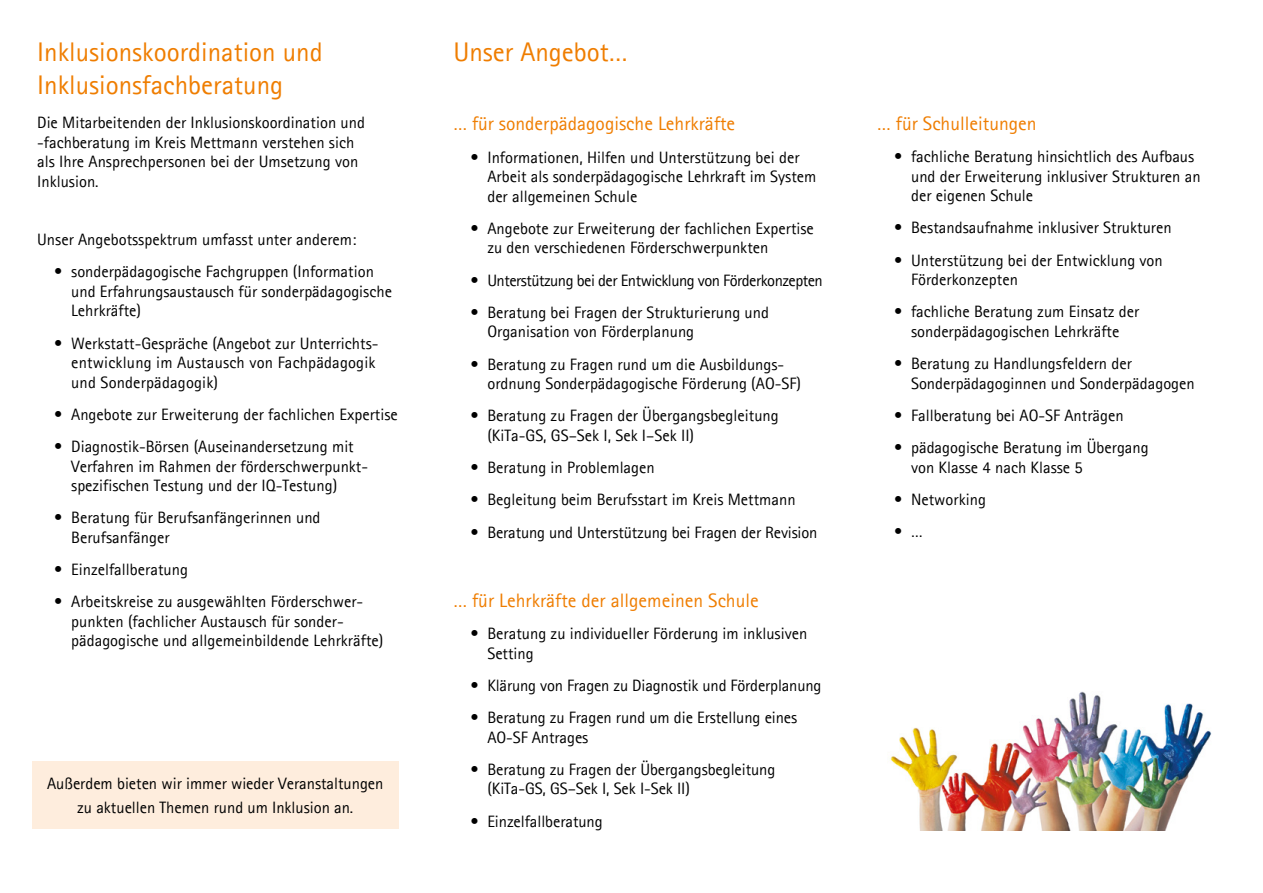
<style>
.page{position:relative;width:1263px;height:893px;background:#fff}
.page>*{position:absolute;margin:0;border:0;box-sizing:border-box;transform-origin:0 0}
.Überschrift_1{font:27px/32.4px "Agfa Rotis Sans Serif";color:#ef7d00}
.Überschrift_2{font:19.5px "Agfa Rotis Sans Serif";color:#ef7d00}
.Liste{font:16.5px/19.5px "Agfa Rotis Sans Serif";color:#000}
.Anmerkung{font:16.5px/24px "Agfa Rotis Sans Serif";color:#000;text-align:center}
.Liste-2{font:16.5px "Agfa Rotis Sans Serif";letter-spacing:-.03em;color:#000}
</style>
<div class="page">
<div style="left:32px;top:762px;width:367px;height:67px;background:#feeddd"></div>
<img style="left:890px;top:691px;width:322px;height:139px">
<h2 class="Überschrift_1" style="left:37px;top:35px;width:287px">Inklusionskoordination und<br>Inklusionsfachberatung</h2>
<p class="Liste" style="left:37px;top:113px;width:329px">Die Mitarbeitenden der Inklusionskoordination und -fachberatung im Kreis Mettmann verstehen sich als Ihre Ansprechpersonen bei der Umsetzung von Inklusion.</p>
<p class="Liste" style="left:37px;top:230px;width:321px">Unser Angebotsspektrum umfasst unter anderem:</p>
<p class="Liste" style="left:71px;top:262px;width:322px;text-indent:-17px">• sonderpädagogische Fachgruppen (Information und Erfahrungsaustausch für sonderpädagogische<br>Lehrkräfte)</p>
<p class="Liste" style="left:71px;top:333px;width:309px;text-indent:-17px">• Werkstatt-Gespräche (Angebot zur Unterrichts&shy;entwicklung im Austausch von Fachpädagogik und Sonderpädagogik)</p>
<p class="Liste" style="left:54px;top:404px;width:345px">• Angebote zur Erweiterung der fachlichen Expertise</p>
<p class="Liste" style="left:71px;top:437px;width:298px;text-indent:-17px">• Diagnostik-Börsen (Auseinandersetzung mit<br>Verfahren im Rahmen der förderschwerpunkt&shy;spezifischen Testung und der IQ-Testung)</p>
<p class="Liste" style="left:71px;top:508px;width:251px;text-indent:-17px">• Beratung für Berufsanfängerinnen und<br>Berufsanfänger</p>
<p class="Liste" style="left:54px;top:560px;width:135px">• Einzelfallberatung</p>
<p class="Liste" style="left:71px;top:592px;width:314px;text-indent:-17px">• Arbeitskreise zu ausgewählten Förderschwer&shy;punkten (fachlicher Austausch für sonder&shy;pädagogische und allgemeinbildende Lehrkräfte)</p>
<p class="Anmerkung" style="left:47px;top:771px;width:338px">Außerdem bieten wir immer wieder Veranstaltungen zu aktuellen Themen rund um Inklusion an.</p>
<h2 class="Überschrift_1" style="left:453px;top:35px;width:176px">Unser Angebot…</h2>
<h3 class="Überschrift_2" style="left:453px;top:112px;width:283px">… für sonderpädagogische Lehrkräfte</h3>
<p class="Liste" style="left:487px;top:147px;width:330px;text-indent:-17px">• Informationen, Hilfen und Unterstützung bei der<br>Arbeit als sonderpädagogische Lehrkraft im System der allgemeinen Schule</p>
<p class="Liste" style="left:487px;top:218px;width:328px;text-indent:-17px">• Angebote zur Erweiterung der fachlichen Expertise zu den verschiedenen Förderschwerpunkten</p>
<p class="Liste-2" style="left:470px;top:270px;width:354px">• Unterstützung bei der Entwicklung von Förderkonzepten</p>
<p class="Liste" style="left:487px;top:302px;width:283px;text-indent:-17px">• Beratung bei Fragen der Strukturierung und<br>Organisation von Förderplanung</p>
<p class="Liste" style="left:487px;top:354px;width:315px;text-indent:-17px">• Beratung zu Fragen rund um die Ausbildungs&shy;ordnung Sonderpädagogische Förderung (AO-SF)</p>
<p class="Liste" style="left:487px;top:406px;width:293px;text-indent:-17px">• Beratung zu Fragen der Übergangsbegleitung (KiTa-GS, GS–Sek I, Sek I–Sek II)</p>
<p class="Liste" style="left:470px;top:458px;width:186px">• Beratung in Problemlagen</p>
<p class="Liste" style="left:470px;top:490px;width:327px">• Begleitung beim Berufsstart im Kreis Mettmann</p>
<p class="Liste" style="left:470px;top:522px;width:349px">• Beratung und Unterstützung bei Fragen der Revision</p>
<h3 class="Überschrift_2" style="left:453px;top:588px;width:307px">… für Lehrkräfte der allgemeinen Schule</h3>
<p class="Liste" style="left:487px;top:623px;width:321px;text-indent:-17px">• Beratung zu individueller Förderung im inklusiven<br>Setting</p>
<p class="Liste" style="left:470px;top:675px;width:353px">• Klärung von Fragen zu Diagnostik und Förderplanung</p>
<p class="Liste" style="left:487px;top:707px;width:311px;text-indent:-17px">• Beratung zu Fragen rund um die Erstellung eines<br>AO-SF Antrages</p>
<p class="Liste" style="left:487px;top:759px;width:289px;text-indent:-17px">• Beratung zu Fragen der Übergangsbegleitung (KiTa-GS, GS–Sek I, Sek I-Sek II)</p>
<p class="Liste" style="left:470px;top:811px;width:134px">• Einzelfallberatung</p>
<h3 class="Überschrift_2" style="left:877px;top:112px;width:161px">… für Schulleitungen</h3>
<p class="Liste" style="left:911px;top:147px;width:291px;text-indent:-17px">• fachliche Beratung hinsichtlich des Aufbaus und der Erweiterung inklusiver Strukturen an der eigenen Schule</p>
<p class="Liste" style="left:894px;top:218px;width:279px">• Bestandsaufnahme inklusiver Strukturen</p>
<p class="Liste" style="left:911px;top:250px;width:253px;text-indent:-17px">• Unterstützung bei der Entwicklung von<br>Förderkonzepten</p>
<p class="Liste" style="left:894px;top:302px;width:247px;text-align:center">• fachliche Beratung zum Einsatz der sonderpädagogischen Lehrkräfte</p>
<p class="Liste" style="left:911px;top:354px;width:285px;text-indent:-17px">• Beratung zu Handlungsfeldern der<br>Sonderpädagoginnen und Sonderpädagogen</p>
<p class="Liste" style="left:894px;top:405px;width:231px">• Fallberatung bei AO-SF Anträgen</p>
<p class="Liste" style="left:911px;top:438px;width:239px;text-indent:-17px">• pädagogische Beratung im Übergang von Klasse 4 nach Klasse 5</p>
<p class="Liste" style="left:894px;top:489px;width:93px">• Networking</p>
<p class="Liste" style="left:894px;top:522px;width:30px">• …</p>
</div>
